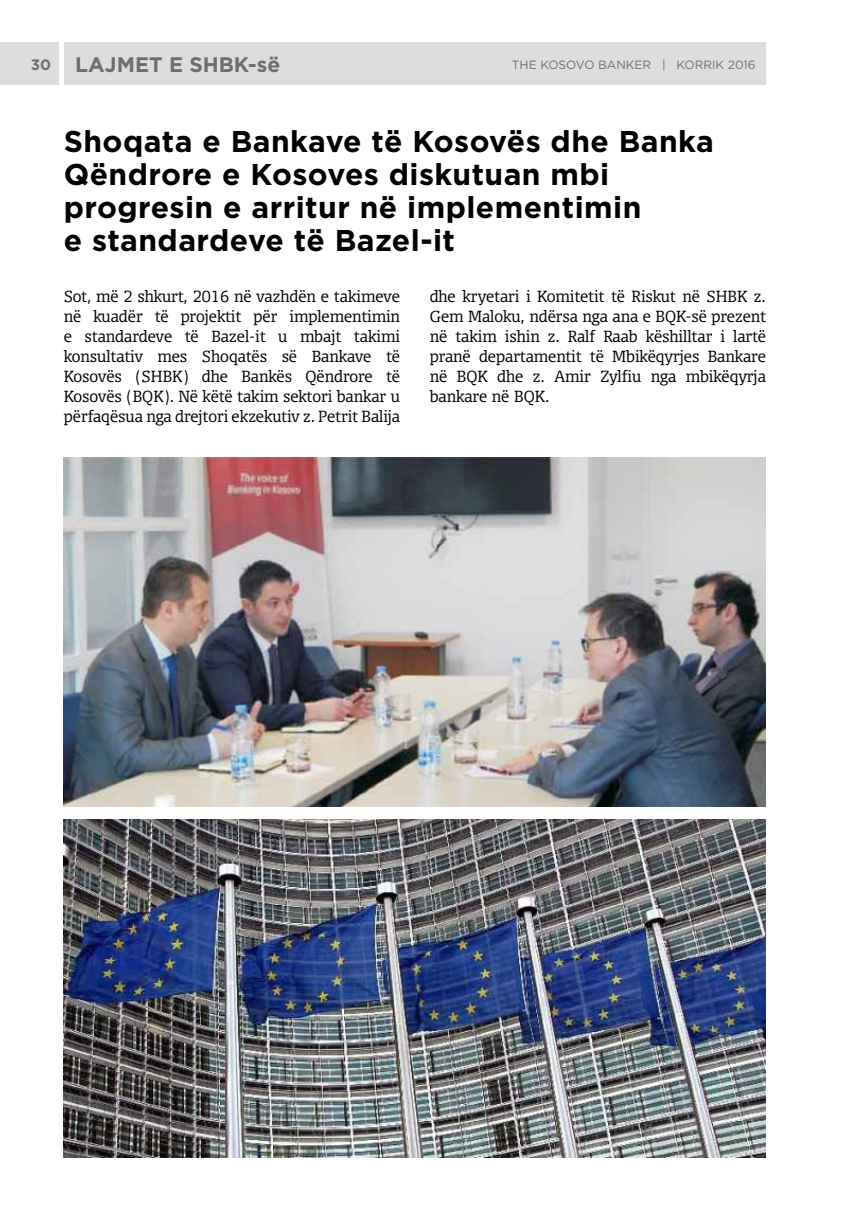
<style>
.page{position:relative;width:851px;height:1221px;background:#fff}
.page>*{position:absolute;margin:0;border:0;box-sizing:border-box;transform-origin:0 0}
.t1{font:700 30px/33px "Gotham";letter-spacing:.015em;color:#000}
.t2{font:700 21px "Gotham";color:#6d6e71}
.t3{font:300 15.3px/20px "Olsen TF";color:#000;text-align:justify}
.t4{font:12px "Gotham";color:#6d6e71}
.s1{font-size:15px}
</style>
<div class="page">
<div style="left:0;top:43px;width:765px;height:42px;background:#dcddde"></div>
<hr style="left:60px;top:38px;width:4px;height:51px;background:#fff">
<img style="left:64px;top:457px;width:701px;height:349px">
<img style="left:64px;top:819px;width:701px;height:338px">
<h2 class="t2" style="left:31px;top:52px;width:251px"><span class="s1">30</span> LAJMET E SHBK-së</h2>
<p class="t4" style="left:512px;top:57px;width:245px">THE KOSOVO BANKER | KORRIK 2016</p>
<h1 class="t1" style="left:64px;top:124px;width:651px">Shoqata e Bankave të Kosovës dhe Banka Qëndrore e Kosoves diskutuan mbi progresin e arritur në implementimin<br>e standardeve të Bazel-it</h1>
<p class="t3" style="left:64px;top:286px;width:337px">Sot, më 2 shkurt, 2016 në vazhdën e takimeve në kuadër të projektit për implementimin e standardeve të Bazel-it u mbajt takimi konsultativ mes Shoqatës së Bankave të Kosovës (SHBK) dhe Bankës Qëndrore të Kosovës (BQK). Në këtë takim sektori bankar u përfaqësua nga drejtori ekzekutiv z. Petrit Balija</p>
<p class="t3" style="left:429px;top:286px;width:337px">dhe kryetari i Komitetit të Riskut në SHBK z.<br>Gem Maloku, ndërsa nga ana e BQK-së prezent në takim ishin z. Ralf Raab këshilltar i lartë pranë departamentit të Mbikëqyrjes Bankare në BQK dhe z. Amir Zylfiu nga mbikëqyrja bankare në BQK.</p>
</div>
